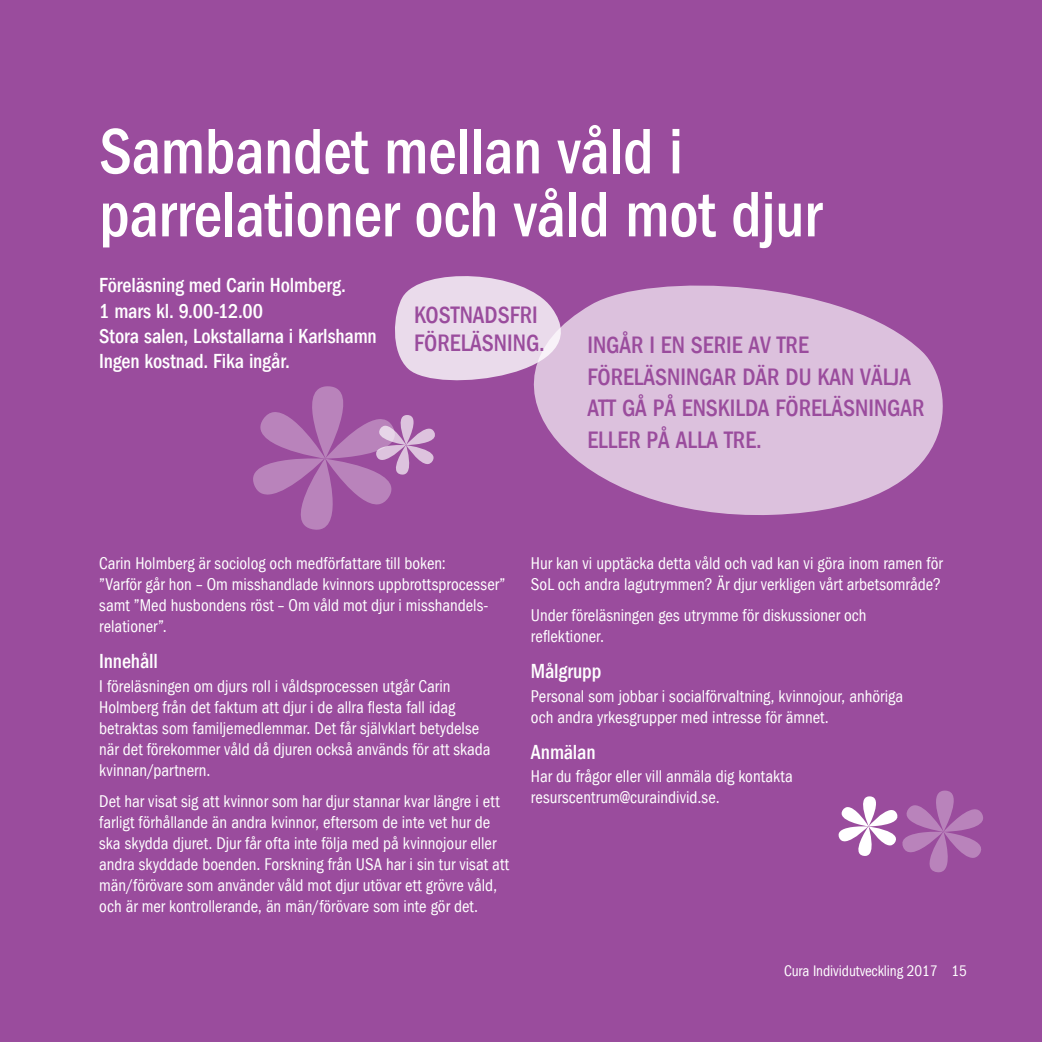
<style>
.page{position:relative;width:1042px;height:1042px;background:#9a4c9d}
.page>*{position:absolute;margin:0;border:0;box-sizing:border-box;transform-origin:0 0}
.t1{font:500 condensed 66.5px/63px "Franklin Gothic LT";letter-spacing:-.005em;color:#fff;scale:.96 1}
.t2{font:500 condensed 24.5px/31.5px "Franklin Gothic LT";color:#9a4c9d;scale:.96 1}
.t3{font:500 condensed 21px/25.2px "Franklin Gothic LT";letter-spacing:-.01em;color:#fff;scale:.96 1}
.t4{font:condensed 17.5px/21px "Franklin Gothic LT";color:#fff;scale:.96 1}
.t5{font:condensed 15.75px "Franklin Gothic LT";letter-spacing:-.005em;color:#fff;scale:.96 1}
</style>
<div class="page">
<svg style="left:838px;top:790px;width:145px;height:82px"></svg>
<svg style="left:563px;top:285px;width:380px;height:230px;fill:#dcc1dd"></svg>
<svg style="left:253px;top:276px;width:310px;height:254px"></svg>
<h1 class="t1" style="left:99px;top:120px;width:754px">Sambandet mellan våld i parrelationer och våld mot djur</h1>
<p class="t3" style="left:99px;top:273px;width:291px">Föreläsning med Carin Holmberg.<br>1 mars kl. 9.00-12.00<br>Stora salen, Lokstallarna i Karlshamn<br>Ingen kostnad. Fika ingår.</p>
<h2 class="t2" style="left:414px;top:301px;width:138px;line-height:28px">KOSTNADSFRI<br>FÖRELÄSNING.</h2>
<h2 class="t2" style="left:587px;top:329px;width:353px">INGÅR I EN SERIE AV TRE<br>FÖRELÄSNINGAR DÄR DU KAN VÄLJA<br>ATT GÅ PÅ ENSKILDA FÖRELÄSNINGAR<br>ELLER PÅ ALLA TRE.</h2>
<p class="t4" style="left:99px;top:553px;width:424px">Carin Holmberg är sociolog och medförfattare till boken:<br>”Varför går hon – Om misshandlade kvinnors uppbrottsprocesser” samt ”Med husbondens röst – Om våld mot djur i misshandels&shy;relationer”.</p>
<p class="t3" style="left:99px;top:649px;width:63px">Innehåll</p>
<p class="t4" style="left:99px;top:675px;width:409px">I föreläsningen om djurs roll i våldsprocessen utgår Carin Holmberg från det faktum att djur i de allra flesta fall idag betraktas som familjemedlemmar. Det får självklart betydelse när det förekommer våld då djuren också används för att skada kvinnan/partnern.</p>
<p class="t4" style="left:99px;top:790px;width:428px">Det har visat sig att kvinnor som har djur stannar kvar längre i ett farligt förhållande än andra kvinnor, eftersom de inte vet hur de ska skydda djuret. Djur får ofta inte följa med på kvinnojour eller andra skyddade boenden. Forskning från USA har i sin tur visat att män/förövare som använder våld mot djur utövar ett grövre våld, och är mer kontrollerande, än män/förövare som inte gör det.</p>
<p class="t4" style="left:531px;top:553px;width:430px">Hur kan vi upptäcka detta våld och vad kan vi göra inom ramen för<br>SoL och andra lagutrymmen? Är djur verkligen vårt arbetsområde?</p>
<p class="t4" style="left:531px;top:605px;width:351px">Under föreläsningen ges utrymme för diskussioner och reflektioner.</p>
<p class="t3" style="left:531px;top:659px;width:75px">Målgrupp</p>
<p class="t4" style="left:531px;top:685px;width:389px">Personal som jobbar i socialförvaltning, kvinnojour, anhöriga och andra yrkesgrupper med intresse för ämnet.</p>
<p class="t3" style="left:531px;top:739px;width:69px">Anmälan</p>
<p class="t4" style="left:531px;top:766px;width:274px">Har du frågor eller vill anmäla dig kontakta resurscentrum@curaindivid.se.</p>
<p class="t5" style="left:784px;top:961px;width:192px">Cura Individutveckling 2017 15</p>
</div>
